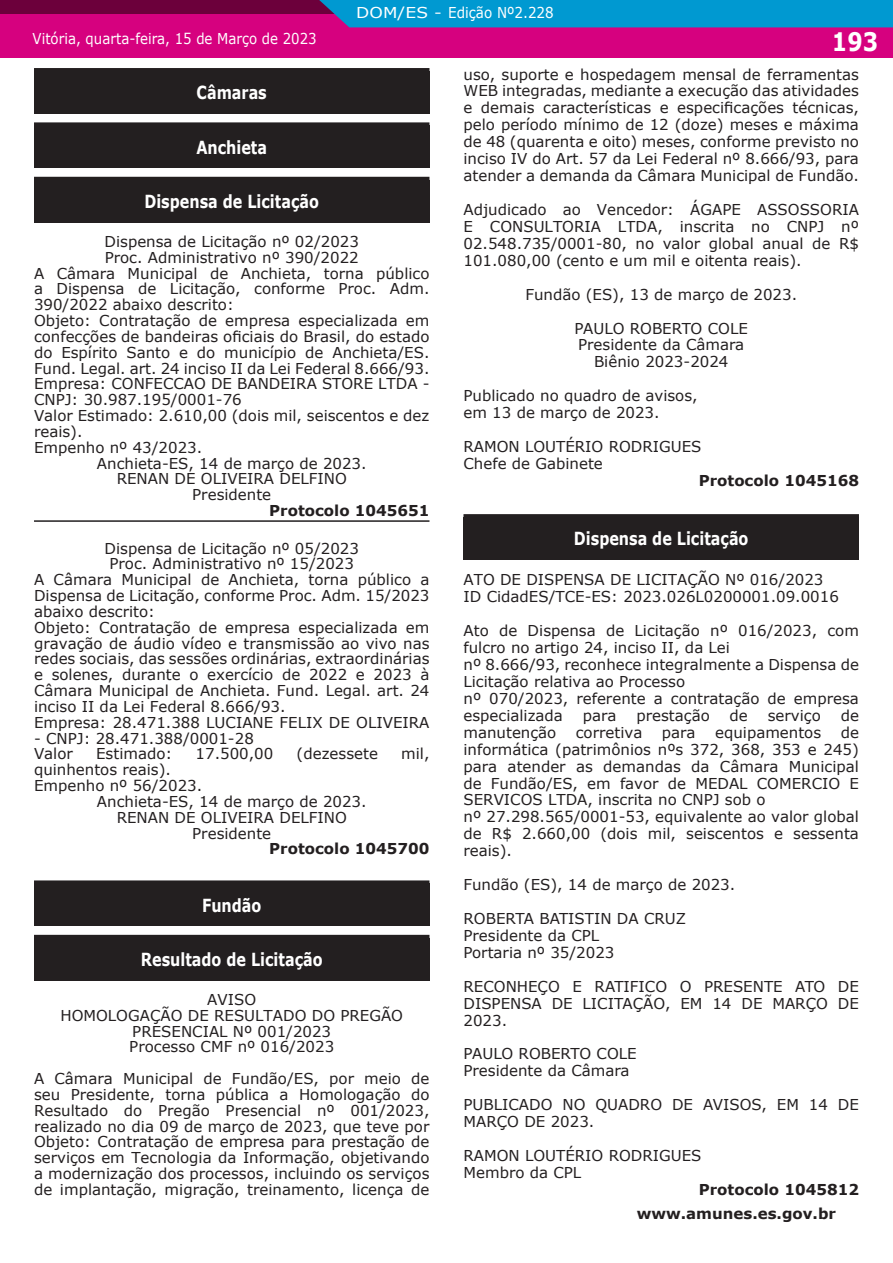
<style>
.page{position:relative;width:893px;height:1263px;background:#fff}
.page>*{position:absolute;margin:0;border:0;box-sizing:border-box;transform-origin:0 0}
.t1{font:700 25.5px "Verdana";color:#fff;scale:.85 1}
.t2{font:700 18px "Verdana";color:#fff;scale:.8 1}
.t3{font:15px/17px "Verdana";color:#231f20}
.t4{font:700 15px "Verdana";color:#231f20}
.t5{font:15px "Verdana";color:#fff;scale:.89 1}
.t6{font:15px "Verdana";color:#fff;scale:1.14 1}
</style>
<div class="page">
<div style="left:1px;top:0;width:892px;height:57px;background:#d6017f"></div>
<div style="left:1px;top:0;width:892px;height:14px;background:#6c003b"></div>
<div style="left:319px;top:0;width:574px;height:27px;background:#0099d1"></div>
<hr style="left:0;top:0;width:1px;height:57px;background:#d6017f">
<svg style="left:0;top:0;width:1px;height:14px"></svg>
<hr style="left:34px;top:520px;width:395px;height:2px;background:#231f20">
<div style="left:34px;top:71px;width:395px;height:43px;background:#231f20"></div>
<div style="left:34px;top:68px;width:395px;height:6px;background:#231f20"></div>
<div style="left:34px;top:125px;width:395px;height:43px;background:#231f20"></div>
<div style="left:34px;top:122px;width:395px;height:6px;background:#231f20"></div>
<div style="left:34px;top:180px;width:395px;height:42px;background:#231f20"></div>
<div style="left:34px;top:177px;width:395px;height:6px;background:#231f20"></div>
<div style="left:34px;top:883px;width:395px;height:43px;background:#231f20"></div>
<div style="left:34px;top:880px;width:395px;height:6px;background:#231f20"></div>
<div style="left:34px;top:938px;width:395px;height:42px;background:#231f20"></div>
<div style="left:34px;top:935px;width:395px;height:6px;background:#231f20"></div>
<div style="left:463px;top:517px;width:396px;height:43px;background:#231f20"></div>
<div style="left:463px;top:514px;width:396px;height:6px;background:#231f20"></div>
<p class="t6" style="left:356px;top:5px;width:175px">DOM/ES - Edição Nº2.228</p>
<p class="t5" style="left:33px;top:32px;width:321px">Vitória, quarta-feira, 15 de Março de 2023</p>
<p class="t2" style="left:197px;top:84px;width:89px">Câmaras</p>
<p class="t2" style="left:196px;top:139px;width:90px">Anchieta</p>
<p class="t2" style="left:144px;top:193px;width:220px">Dispensa de Licitação</p>
<p class="t3" style="left:105px;top:234px;width:256px">Dispensa de Licitação nº 02/2023</p>
<p class="t3" style="left:105px;top:250px;width:255px">Proc. Administrativo nº 390/2022</p>
<p class="t3" style="left:34px;top:265px;width:397px">A Câmara Municipal de Anchieta, torna público</p>
<p class="t3" style="left:34px;top:281px;width:397px">a Dispensa de Licitação, conforme Proc. Adm.</p>
<p class="t3" style="left:34px;top:297px;width:201px">390/2022 abaixo descrito:</p>
<p class="t3" style="left:34px;top:313px;width:397px">Objeto: Contratação de empresa especializada em</p>
<p class="t3" style="left:34px;top:328px;width:397px">confecções de bandeiras oficiais do Brasil, do estado</p>
<p class="t3" style="left:34px;top:345px;width:397px">do Espírito Santo e do município de Anchieta/ES.</p>
<p class="t3" style="left:34px;top:360px;width:397px">Fund. Legal. art. 24 inciso II da Lei Federal 8.666/93.</p>
<p class="t3" style="left:34px;top:376px;width:397px">Empresa: CONFECCAO DE BANDEIRA STORE LTDA -</p>
<p class="t3" style="left:34px;top:392px;width:209px">CNPJ: 30.987.195/0001-76</p>
<p class="t3" style="left:34px;top:408px;width:397px">Valor Estimado: 2.610,00 (dois mil, seiscentos e dez</p>
<p class="t3" style="left:34px;top:424px;width:50px">reais).</p>
<p class="t3" style="left:34px;top:440px;width:170px">Empenho nº 43/2023.</p>
<p class="t3" style="left:97px;top:455px;width:271px">Anchieta-ES, 14 de março de 2023.</p>
<p class="t3" style="left:117px;top:471px;width:232px">RENAN DE OLIVEIRA DELFINO</p>
<p class="t3" style="left:192px;top:487px;width:80px">Presidente</p>
<p class="t4" style="left:269px;top:504px;width:162px">Protocolo 1045651</p>
<p class="t3" style="left:105px;top:540px;width:256px">Dispensa de Licitação nº 05/2023</p>
<p class="t3" style="left:110px;top:556px;width:246px">Proc. Administrativo nº 15/2023</p>
<p class="t3" style="left:34px;top:572px;width:397px">A Câmara Municipal de Anchieta, torna público a</p>
<p class="t3" style="left:34px;top:588px;width:397px">Dispensa de Licitação, conforme Proc. Adm. 15/2023</p>
<p class="t3" style="left:34px;top:604px;width:123px">abaixo descrito:</p>
<p class="t3" style="left:34px;top:620px;width:397px">Objeto: Contratação de empresa especializada em</p>
<p class="t3" style="left:34px;top:635px;width:397px">gravação de áudio vídeo e transmissão ao vivo nas</p>
<p class="t3" style="left:34px;top:651px;width:397px">redes sociais, das sessões ordinárias, extraordinárias</p>
<p class="t3" style="left:34px;top:667px;width:397px">e solenes, durante o exercício de 2022 e 2023 à</p>
<p class="t3" style="left:34px;top:683px;width:397px">Câmara Municipal de Anchieta. Fund. Legal. art. 24</p>
<p class="t3" style="left:34px;top:699px;width:253px">inciso II da Lei Federal 8.666/93.</p>
<p class="t3" style="left:34px;top:715px;width:397px">Empresa: 28.471.388 LUCIANE FELIX DE OLIVEIRA</p>
<p class="t3" style="left:34px;top:731px;width:221px;line-height:15.9px">- CNPJ: 28.471.388/0001-28<br>Valor</p>
<p class="t3" style="left:96px;top:746px;width:78px">Estimado:</p>
<p class="t3" style="left:196px;top:746px;width:79px">17.500,00</p>
<p class="t3" style="left:297px;top:746px;width:83px">(dezessete</p>
<p class="t3" style="left:401px;top:746px;width:30px">mil,</p>
<p class="t3" style="left:34px;top:762px;width:139px">quinhentos reais).</p>
<p class="t3" style="left:34px;top:778px;width:170px">Empenho nº 56/2023.</p>
<p class="t3" style="left:97px;top:794px;width:271px">Anchieta-ES, 14 de março de 2023.</p>
<p class="t3" style="left:117px;top:810px;width:232px">RENAN DE OLIVEIRA DELFINO</p>
<p class="t3" style="left:192px;top:825px;width:80px">Presidente</p>
<p class="t4" style="left:269px;top:842px;width:162px">Protocolo 1045700</p>
<p class="t2" style="left:202px;top:897px;width:76px">Fundão</p>
<p class="t2" style="left:141px;top:951px;width:229px">Resultado de Licitação</p>
<p class="t3" style="left:60px;top:992px;width:344px;line-height:15.9px;text-align:center">AVISO<br>HOMOLOGAÇÃO DE RESULTADO DO PREGÃO<br>PRESENCIAL Nº 001/2023<br>Processo CMF nº 016/2023</p>
<p class="t3" style="left:34px;top:1071px;width:397px;line-height:15.9px;text-align:justify">A Câmara Municipal de Fundão/ES, por meio de seu Presidente, torna pública a Homologação do Resultado do Pregão Presencial nº 001/2023, realizado no dia 09 de março de 2023, que teve por Objeto: Contratação de empresa para prestação de serviços em Tecnologia da Informação, objetivando a modernização dos processos, incluindo os serviços de implantação, migração, treinamento, licença de</p>
<h1 class="t1" style="left:832px;top:30px;width:56px">193</h1>
<p class="t3" style="left:463px;top:66px;width:397px;text-align:justify">uso, suporte e hospedagem mensal de ferramentas WEB integradas, mediante a execução das atividades e demais características e especificações técnicas, pelo período mínimo de 12 (doze) meses e máxima de 48 (quarenta e oito) meses, conforme previsto no inciso IV do Art. 57 da Lei Federal nº 8.666/93, para atender a demanda da Câmara Municipal de Fundão.</p>
<p class="t3" style="left:463px;top:202px;width:397px;text-align:justify">Adjudicado ao Vencedor: ÁGAPE ASSOSSORIA E CONSULTORIA LTDA, inscrita no CNPJ nº 02.548.735/0001-80, no valor global anual de R$ 101.080,00 (cento e um mil e oitenta reais).</p>
<p class="t3" style="left:525px;top:287px;width:273px">Fundão (ES), 13 de março de 2023.</p>
<p class="t3" style="left:575px;top:320px;width:175px;text-align:center">PAULO ROBERTO COLE<br>Presidente da Câmara<br>Biênio 2023-2024</p>
<p class="t3" style="left:463px;top:388px;width:236px">Publicado no quadro de avisos, em 13 de março de 2023.</p>
<p class="t3" style="left:463px;top:439px;width:240px">RAMON LOUTÉRIO RODRIGUES<br>Chefe de Gabinete</p>
<p class="t4" style="left:699px;top:474px;width:162px">Protocolo 1045168</p>
<p class="t2" style="left:574px;top:530px;width:220px">Dispensa de Licitação</p>
<p class="t3" style="left:463px;top:572px;width:377px">ATO DE DISPENSA DE LICITAÇÃO Nº 016/2023<br>ID CidadES/TCE-ES: 2023.026L0200001.09.0016</p>
<p class="t3" style="left:463px;top:623px;width:397px">Ato de Dispensa de Licitação nº 016/2023, com fulcro no artigo 24, inciso II, da Lei<br>nº 8.666/93, reconhece integralmente a Dispensa de Licitação relativa ao Processo<br>nº 070/2023, referente a contratação de empresa especializada</p>
<p class="t3" style="left:583px;top:708px;width:35px">para</p>
<p class="t3" style="left:636px;top:708px;width:75px">prestação</p>
<p class="t3" style="left:730px;top:708px;width:20px">de</p>
<p class="t3" style="left:768px;top:708px;width:55px">serviço</p>
<p class="t3" style="left:841px;top:708px;width:20px">de</p>
<p class="t3" style="left:463px;top:725px;width:94px">manutenção</p>
<p class="t3" style="left:576px;top:725px;width:68px">corretiva</p>
<p class="t3" style="left:662px;top:725px;width:35px">para</p>
<p class="t3" style="left:715px;top:725px;width:108px">equipamentos</p>
<p class="t3" style="left:463px;top:725px;width:397px;text-indent:377px">de informática (patrimônios nºs 372, 368, 353 e 245) para atender as demandas da Câmara Municipal de Fundão/ES, em favor de MEDAL COMERCIO E SERVICOS LTDA, inscrita no CNPJ sob o<br>nº 27.298.565/0001-53, equivalente ao valor global de R$ 2.660,00 (dois mil, seiscentos e sessenta reais).</p>
<p class="t3" style="left:463px;top:877px;width:273px">Fundão (ES), 14 de março de 2023.</p>
<p class="t3" style="left:463px;top:911px;width:224px">ROBERTA BATISTIN DA CRUZ<br>Presidente da CPL<br>Portaria nº 35/2023</p>
<p class="t3" style="left:463px;top:979px;width:397px;text-align:justify">RECONHEÇO E RATIFICO O PRESENTE ATO DE DISPENSA DE LICITAÇÃO, EM 14 DE MARÇO DE 2023.</p>
<p class="t3" style="left:463px;top:1046px;width:175px">PAULO ROBERTO COLE<br>Presidente da Câmara</p>
<p class="t3" style="left:463px;top:1097px;width:397px">PUBLICADO NO QUADRO DE AVISOS, EM 14 DE<br>MARÇO DE 2023.</p>
<p class="t3" style="left:463px;top:1148px;width:240px">RAMON LOUTÉRIO RODRIGUES<br>Membro da CPL</p>
<p class="t4" style="left:699px;top:1183px;width:162px">Protocolo 1045812</p>
<p class="t4" style="left:637px;top:1208px;width:201px">www.amunes.es.gov.br</p>
</div>
